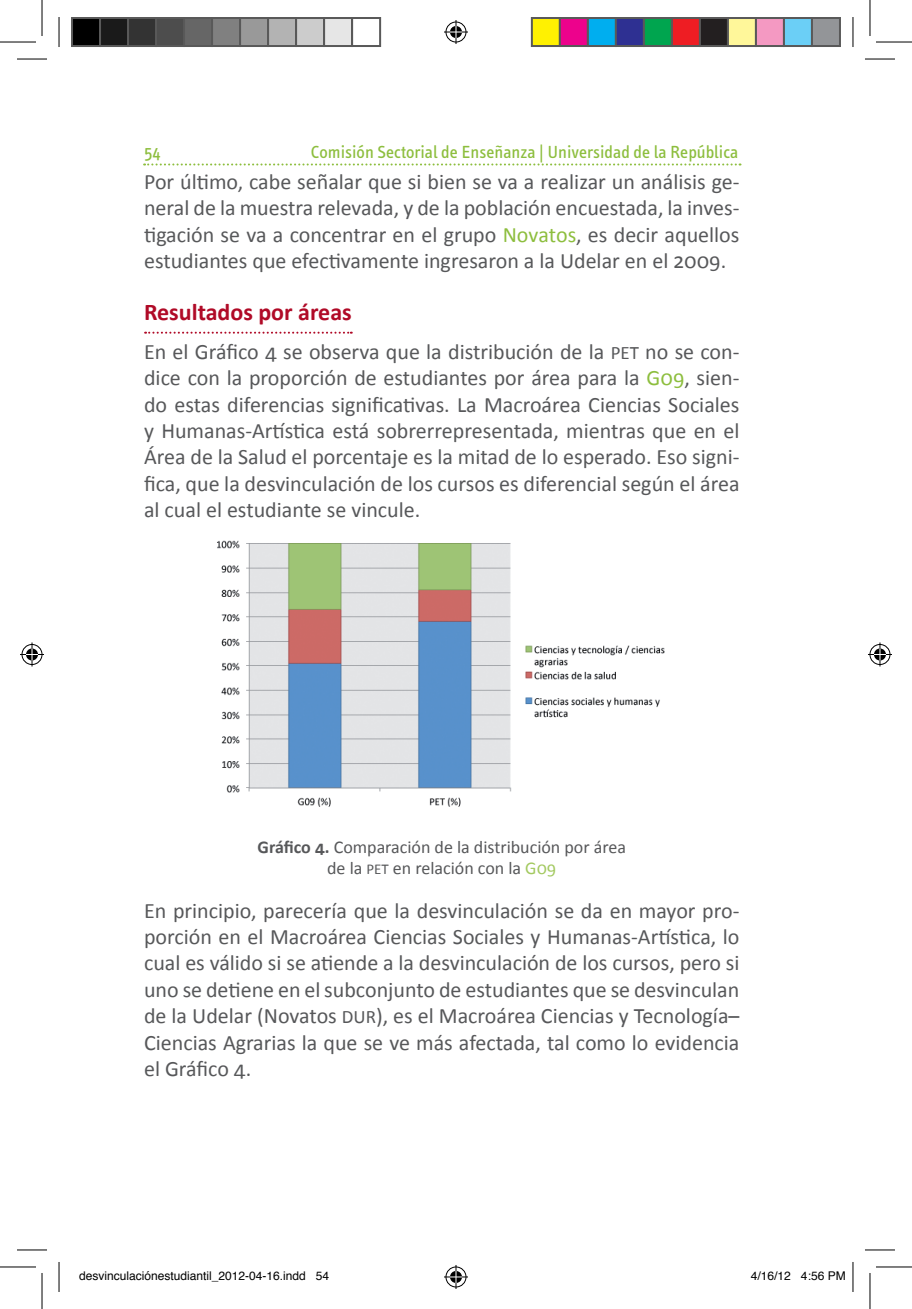
<style>
.page{position:relative;width:912px;height:1309px;background:#fff}
.page>*{position:absolute;margin:0;border:0;box-sizing:border-box;transform-origin:0 0}
.t1{font:700 24px "Calibri";color:#b00a27}
.t2{font:22px/26.4px "Calibri";color:#57585a;text-align:justify}
.t3{font:18px/21.6px "Calibri";color:#57585a;text-align:center}
.t4{font:18px "Info Text";color:#8dbe3e}
.t5{font:12px "Helvetica";color:#000}
.s1{color:#8dbe3e}
.s2{font-size:19px}
.s3{font-weight:700}
.s4{font-size:15px}
.s5{color:#a3c960}
</style>
<div class="page">
<svg style="left:144px;top:163px;width:596px;height:2px"></svg>
<svg style="left:145px;top:332px;width:207px;height:2px"></svg>
<img style="left:217px;top:540px;width:448px;height:267px">
<hr style="left:17px;top:59px;width:30px;height:1px;background:#000">
<hr style="left:865px;top:59px;width:30px;height:1px;background:#000">
<hr style="left:17px;top:1249px;width:30px;height:1px;background:#000">
<hr style="left:865px;top:1249px;width:30px;height:1px;background:#000">
<hr style="left:59px;top:17px;width:1px;height:30px;background:#000">
<hr style="left:59px;top:1262px;width:1px;height:30px;background:#000">
<hr style="left:852px;top:17px;width:1px;height:30px;background:#000">
<hr style="left:852px;top:1262px;width:1px;height:30px;background:#000">
<hr style="left:0;top:42px;width:36px;height:1px;background:#000">
<hr style="left:876px;top:42px;width:36px;height:1px;background:#000">
<hr style="left:0;top:1266px;width:36px;height:1px;background:#000">
<hr style="left:876px;top:1266px;width:36px;height:1px;background:#000">
<hr style="left:42px;top:0;width:1px;height:36px;background:#000">
<hr style="left:42px;top:1273px;width:1px;height:36px;background:#000">
<hr style="left:869px;top:0;width:1px;height:36px;background:#000">
<hr style="left:869px;top:1273px;width:1px;height:36px;background:#000">
<svg style="left:444px;top:20px;width:24px;height:24px"></svg>
<svg style="left:444px;top:1265px;width:24px;height:24px"></svg>
<svg style="left:20px;top:642px;width:24px;height:24px"></svg>
<svg style="left:868px;top:642px;width:24px;height:24px"></svg>
<div style="left:72px;top:18px;width:28px;height:28px;background:#000"></div>
<div style="left:71px;top:17px;width:30px;height:30px;border:2px solid #595959"></div>
<div style="left:100px;top:18px;width:28px;height:28px;background:#1a1a1a"></div>
<div style="left:99px;top:17px;width:30px;height:30px;border:2px solid #595959"></div>
<div style="left:128px;top:18px;width:28px;height:28px;background:#333"></div>
<div style="left:127px;top:17px;width:30px;height:30px;border:2px solid #595959"></div>
<div style="left:156px;top:18px;width:28px;height:28px;background:#4d4d4d"></div>
<div style="left:155px;top:17px;width:30px;height:30px;border:2px solid #595959"></div>
<div style="left:184px;top:18px;width:28px;height:28px;background:#666"></div>
<div style="left:183px;top:17px;width:30px;height:30px;border:2px solid #595959"></div>
<div style="left:212px;top:18px;width:28px;height:28px;background:#808080"></div>
<div style="left:211px;top:17px;width:30px;height:30px;border:2px solid #595959"></div>
<div style="left:240px;top:18px;width:28px;height:28px;background:#999"></div>
<div style="left:239px;top:17px;width:30px;height:30px;border:2px solid #595959"></div>
<div style="left:268px;top:18px;width:28px;height:28px;background:#b3b3b3"></div>
<div style="left:267px;top:17px;width:30px;height:30px;border:2px solid #595959"></div>
<div style="left:296px;top:18px;width:28px;height:28px;background:#ccc"></div>
<div style="left:295px;top:17px;width:30px;height:30px;border:2px solid #595959"></div>
<div style="left:324px;top:18px;width:28px;height:28px;background:#e6e6e6"></div>
<div style="left:323px;top:17px;width:30px;height:30px;border:2px solid #595959"></div>
<div style="left:351px;top:17px;width:30px;height:30px;border:2px solid #595959"></div>
<div style="left:532px;top:18px;width:28px;height:28px;background:#fff101"></div>
<div style="left:531px;top:17px;width:30px;height:30px;border:2px solid #595959"></div>
<div style="left:560px;top:18px;width:28px;height:28px;background:#ed028c"></div>
<div style="left:559px;top:17px;width:30px;height:30px;border:2px solid #595959"></div>
<div style="left:588px;top:18px;width:28px;height:28px;background:#00aeef"></div>
<div style="left:587px;top:17px;width:30px;height:30px;border:2px solid #595959"></div>
<div style="left:616px;top:18px;width:28px;height:28px;background:#2e3092"></div>
<div style="left:615px;top:17px;width:30px;height:30px;border:2px solid #595959"></div>
<div style="left:644px;top:18px;width:28px;height:28px;background:#00a54f"></div>
<div style="left:643px;top:17px;width:30px;height:30px;border:2px solid #595959"></div>
<div style="left:672px;top:18px;width:28px;height:28px;background:#ee1d23"></div>
<div style="left:671px;top:17px;width:30px;height:30px;border:2px solid #595959"></div>
<div style="left:700px;top:18px;width:28px;height:28px;background:#231f20"></div>
<div style="left:699px;top:17px;width:30px;height:30px;border:2px solid #595959"></div>
<div style="left:728px;top:18px;width:28px;height:28px;background:#fff79a"></div>
<div style="left:727px;top:17px;width:30px;height:30px;border:2px solid #595959"></div>
<div style="left:756px;top:18px;width:28px;height:28px;background:#f499c2"></div>
<div style="left:755px;top:17px;width:30px;height:30px;border:2px solid #595959"></div>
<div style="left:784px;top:18px;width:28px;height:28px;background:#6bcff6"></div>
<div style="left:783px;top:17px;width:30px;height:30px;border:2px solid #595959"></div>
<div style="left:812px;top:18px;width:28px;height:28px;background:#939598"></div>
<div style="left:811px;top:17px;width:30px;height:30px;border:2px solid #595959"></div>
<p class="t4" style="left:144px;top:142px;width:18px">54</p>
<p class="t4" style="left:311px;top:142px;width:429px">Comisión Sectorial de Enseñanza | Universidad de la República</p>
<p class="t2" style="left:144px;top:168px;width:597px">Por último, cabe señalar que si bien se va a realizar un análisis ge&shy;neral de la muestra relevada, y de la población encuestada, la inves&shy;tigación se va a concentrar en el grupo <span class="s1">Novatos</span>, es decir aquellos estudiantes que efectivamente ingresaron a la Udelar en el 2009.</p>
<p class="t1" style="left:144px;top:297px;width:209px">Resultados por áreas</p>
<p class="t2" style="left:144px;top:338px;width:597px">En el Gráfico 4 se observa que la distribución de la <span class="s2">PET</span> no se con&shy;dice con la proporción de estudiantes por área para la <span class="s1">G09</span>, sien&shy;do estas diferencias significativas. La Macroárea Ciencias Sociales y Humanas-Artística está sobrerrepresentada, mientras que en el Área de la Salud el porcentaje es la mitad de lo esperado. Eso signi&shy;fica, que la desvinculación de los cursos es diferencial según el área al cual el estudiante se vincule.</p>
<p class="t3" style="left:258px;top:836px;width:370px"><span class="s3">Gráfico 4.</span> Comparación de la distribución por área de la <span class="s4">PET</span> en relación con la <span class="s5">G09</span></p>
<p class="t2" style="left:144px;top:897px;width:597px">En principio, parecería que la desvinculación se da en mayor pro&shy;porción en el Macroárea Ciencias Sociales y Humanas-Artística, lo cual es válido si se atiende a la desvinculación de los cursos, pero si uno se detiene en el subconjunto de estudiantes que se desvinculan de la Udelar (Novatos <span class="s2">DUR</span>), es el Macroárea Ciencias y Tecnología– Ciencias Agrarias la que se ve más afectada, tal como lo evidencia el Gráfico 4.</p>
<p class="t5" style="left:79px;top:1268px;width:252px">desvinculaciónestudiantil_2012-04-16.indd 54</p>
<p class="t5" style="left:751px;top:1268px;width:96px">4/16/12 4:56 PM</p>
</div>
